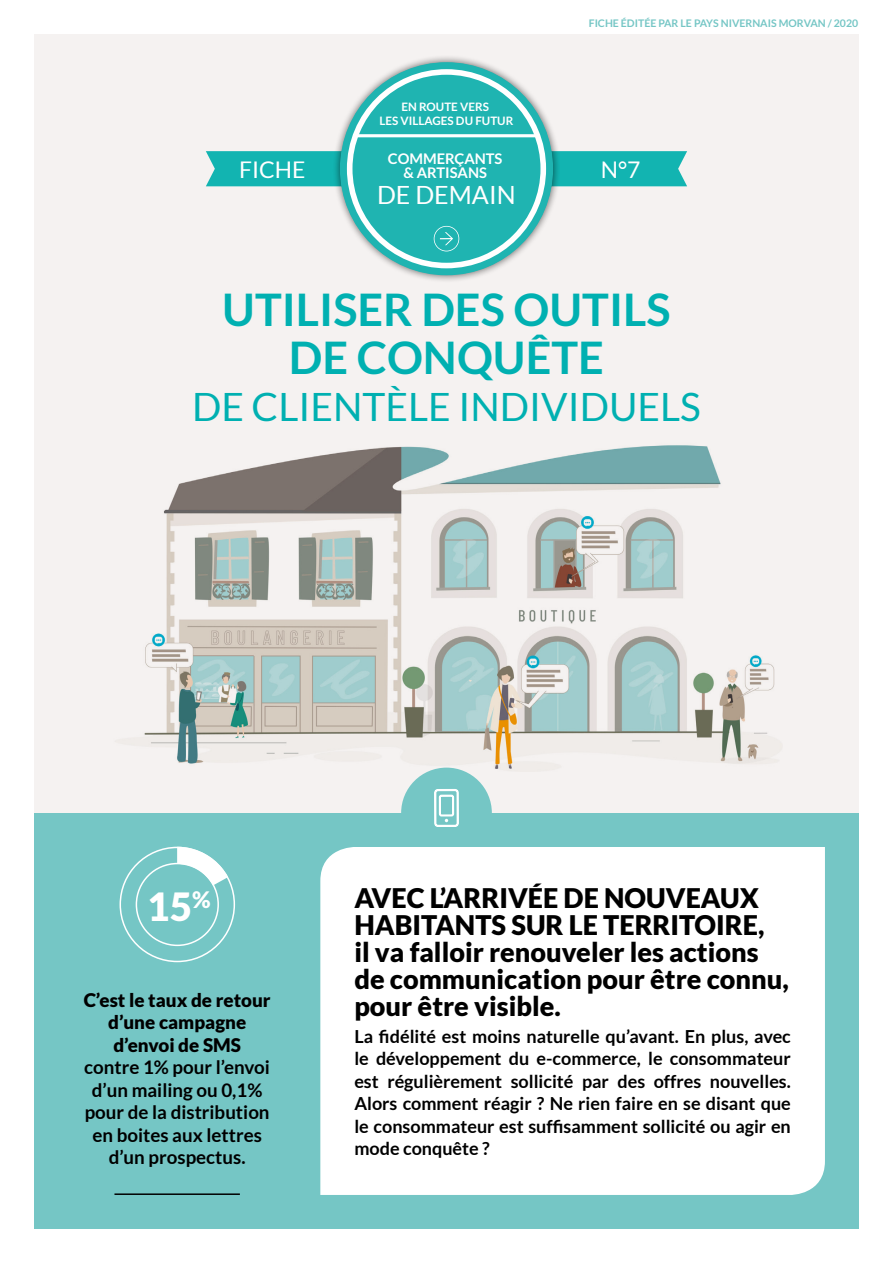
<style>
.page{position:relative;width:893px;height:1263px;background:#fff}
.page>*{position:absolute;margin:0;border:0;box-sizing:border-box;transform-origin:0 0}
.t1{font:700 45px/48px "Lato";color:#00b0b1;text-align:center}
.t2{font:39px "Lato";color:#00b0b1}
.t3{font:900 38.85px "Lato";color:#fff}
.t4{font:900 27px/27px "Lato";color:#000}
.t5{font:25.05px "Lato";color:#fff}
.t6{font:22.95px "Lato";color:#fff}
.t7{font:700 18.75px/22.5px "Lato";color:#000;text-align:center}
.t8{font:900 18.75px/22.5px "Lato";color:#000;text-align:center}
.t9{font:700 18px/22.5px "Lato";color:#000;text-align:justify}
.t10{font:700 14.7px/13.6px "Lato";color:#fff;text-align:center}
.t11{font:700 11.7px/14.4px "Lato";color:#fff;text-align:center}
.t12{font:700 10.5px "Lato";color:#75c6c5}
</style>
<div class="page">
<div style="left:34px;top:34px;width:825px;height:847px;background:#f5f2f1"></div>
<div style="left:34px;top:813px;width:825px;height:415px;background:#75c6c5"></div>
<div style="left:320px;top:847px;width:505px;height:348px;background:#fff"></div>
<hr style="left:114px;top:1193px;width:126px;height:2px;background:#000">
<div style="left:333px;top:55px;width:227px;height:228px;background:#000;opacity:.55"></div>
<svg style="left:206px;top:69px;width:481px;height:190px"></svg>
<hr style="left:354px;top:134px;width:185px;height:3px;background:#fff">
<svg style="left:119px;top:846px;width:116px;height:117px"></svg>
<img style="left:144px;top:259px;width:631px;height:554px">
<svg style="left:433px;top:788px;width:27px;height:39px"></svg>
<p class="t11" style="left:379px;top:99px;width:135px">EN ROUTE VERS<br>LES VILLAGES DU FUTUR</p>
<p class="t12" style="left:589px;top:17px;width:271px">FICHE ÉDITÉE PAR LE PAYS NIVERNAIS MORVAN / 2020</p>
<p class="t10" style="left:388px;top:151px;width:116px">COMMERÇANTS &amp; ARTISANS</p>
<p class="t5" style="left:377px;top:181px;width:140px">DE DEMAIN</p>
<p class="t6" style="left:239px;top:156px;width:68px">FICHE</p>
<p class="t6" style="left:601px;top:156px;width:41px">N°7</p>
<p class="t1" style="left:222px;top:285px;width:450px">UTILISER DES OUTILS<br>DE CONQUÊTE</p>
<p class="t2" style="left:192px;top:385px;width:510px">DE CLIENTÈLE INDIVIDUELS</p>
<p class="t3" style="left:147px;top:884px;width:65px">15<sup>%</sup></p>
<p class="t8" style="left:84px;top:988px;width:189px">C’est le taux de retour d’une campagne d’envoi de SMS</p>
<p class="t7" style="left:84px;top:1056px;width:187px">contre 1% pour l’envoi d’un mailing ou 0,1% pour de la distribution en boites aux lettres d’un prospectus.</p>
<p class="t4" style="left:354px;top:884px;width:436px">AVEC L’ARRIVÉE DE NOUVEAUX<br>HABITANTS SUR LE TERRITOIRE,<br>il va falloir renouveler les actions de communication pour être connu, pour être visible.</p>
<p class="t9" style="left:354px;top:1025px;width:438px">La fidélité est moins naturelle qu’avant. En plus, avec le développement du e-commerce, le consommateur est régulièrement sollicité par des offres nouvelles.<br>Alors comment réagir ? Ne rien faire en se disant que le consommateur est suffisamment sollicité ou agir en mode conquête ?</p>
</div>
